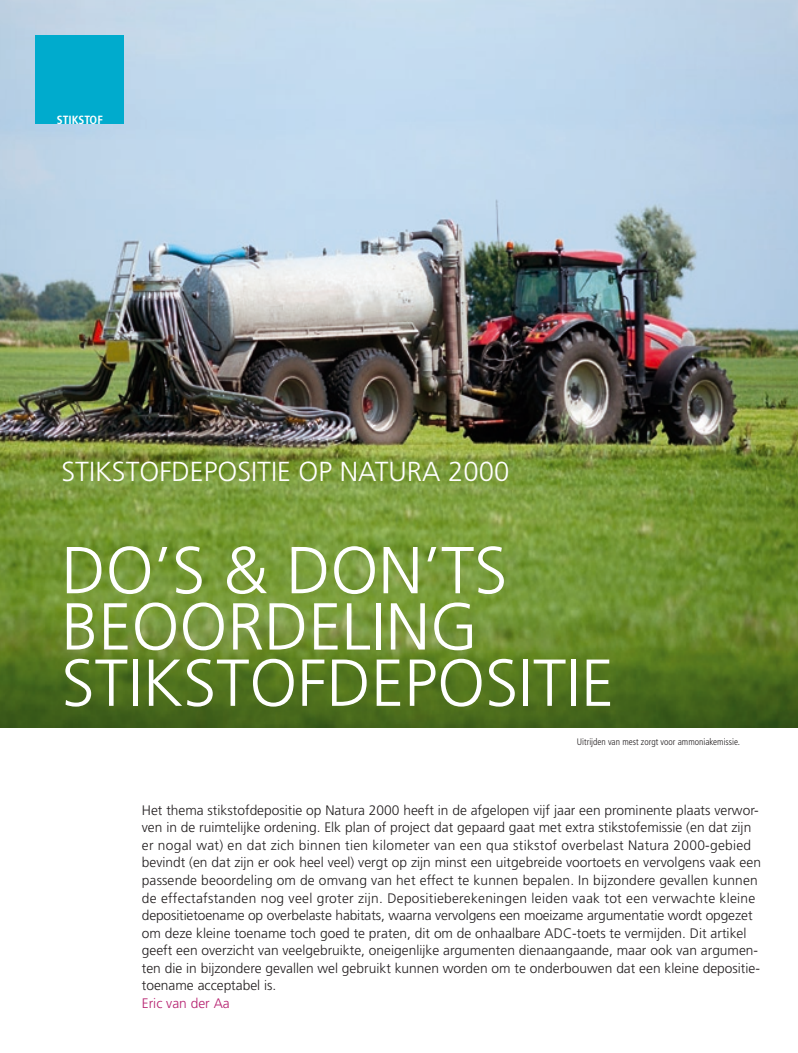
<style>
.page{position:relative;width:798px;height:1053px;background:#fff}
.page>*{position:absolute;margin:0;border:0;box-sizing:border-box;transform-origin:0 0}
._02_Kop{font:300 66.25px "Frutiger";color:#fff}
._01_chapeau{font:300 27.5px "Frutiger";color:#fff}
._03_intro{font:300 13.75px/17.5px "Frutiger";color:#231f20}
._00_rubriek{font:700 condensed 11.88px "Frutiger";color:#fff}
._06_bijschrift{font:300 condensed 9.38px "Frutiger";color:#231f20}
.s1{color:#b62270}
</style>
<div class="page">
<img style="left:0;top:0;width:797px;height:727px">
<div style="left:35px;top:35px;width:89px;height:89px;background:#00abcd"></div>
<p class="_00_rubriek" style="left:57px;top:113px;width:48px">STIKSTOF</p>
<p class="_01_chapeau" style="left:61px;top:455px;width:449px">Stikstofdepositieo p Natura 2000</p>
<p class="_02_Kop" style="left:61px;top:533px;width:412px">do’s &amp; don’ts</p>
<p class="_02_Kop" style="left:61px;top:589px;width:78px">Beoo</p>
<p class="_02_Kop" style="left:227px;top:589px;width:252px">rdeling</p>
<p class="_02_Kop" style="left:61px;top:645px;width:544px">stikstofdepositie</p>
<p class="_06_bijschrift" style="left:576px;top:736px;width:165px">Uitrijden van mest zorgt voor ammoniakemissie.</p>
<p class="_03_intro" style="left:142px;top:801px;width:620px">Het thema stikstofdepositie op Natura 2000 heeft in de afgelopen vijf jaar een prominente plaats verwor&shy;ven in de ruimtelijke ordening. Elk plan of project dat gepaard gaat met extra stikstofemissie (en dat zijn er nogal wat) en dat zich binnen tien kilometer van een qua stikstof overbelast Natura 2000-gebied bevindt (en dat zijn er ook heel veel) vergt op zijn minst een uitgebreide voortoets en vervolgens vaak een passende beoordeling om de omvang van het effect te kunnen bepalen. I n bijzondere gevallen kunnen de effectafstanden nog veel groter zijn. Depositieberekeningen leiden vaak tot een verwachte kleine depositietoename op overbelaste habitats, waarna vervolgens een moeizame argumentatie wordt opgezet om deze kleine toename toch goed te praten, dit om de onhaalbare ADC-toets te vermijden. Dit artikel geeft een overzicht van veelgebruikte, oneigenlijke argumenten dienaangaande, maar ook van argumen&shy;ten die in bijzondere gevallen wel gebruikt kunnen worden om te onderbouwen dat een kleine depositie&shy;toename acceptabel is.<br><span class="s1">Eric van der Aa</span></p>
</div>
